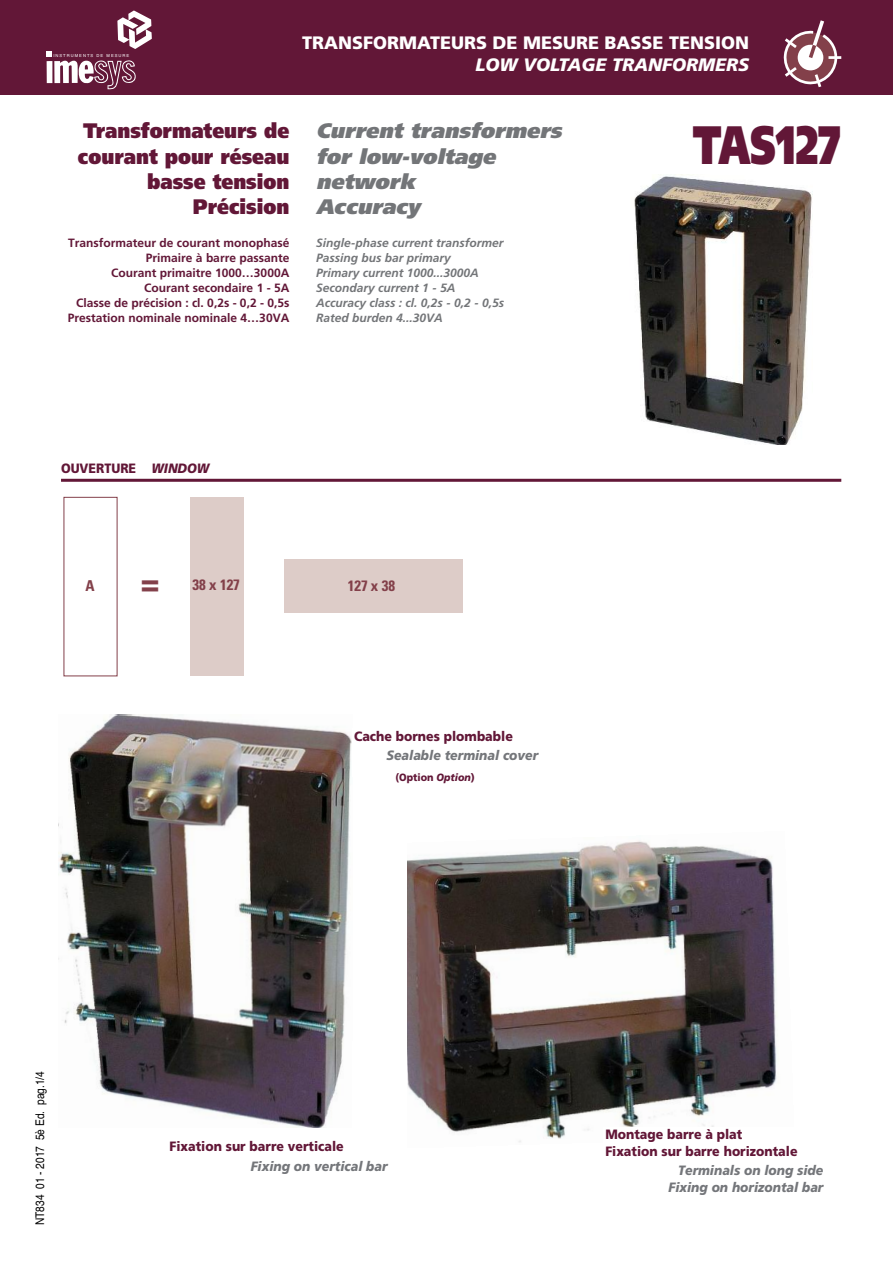
<style>
.page{position:relative;width:893px;height:1263px;background:#fff}
.page>*{position:absolute;margin:0;border:0;box-sizing:border-box;transform-origin:0 0}
.t1{font:900 54px "Frutiger";color:#621737;scale:.7 1}
.t2{font:700 condensed 36px "Univers";color:#83404a}
.t3{font:900 21px/25.2px "Frutiger";color:#621737;text-align:right;scale:.9 1}
.t4{font:italic 900 21px/25.2px "Frutiger";color:#737578}
.t5{font:900 18px "Frutiger";color:#fff}
.t6{font:italic 900 18px "Frutiger";color:#fff}
.t7{font:700 condensed 15px "Univers";color:#83404a}
.t8{font:900 13.5px/17px "Frutiger";color:#621737;scale:.92 1}
.t9{font:italic 900 13.5px/16.2px "Frutiger";color:#74767a;text-align:right;scale:.92 1}
.t10{font:700 12px/15px "Frutiger";color:#621737;text-align:right}
.t11{font:italic 700 12px/15px "Frutiger";color:#737578}
.t12{font:12px "Helvetica";color:#000;scale:.85 1}
.t13{font:900 10.5px "Frutiger";color:#621737;scale:.92 1}
.t14{font:4.05px "Helvetica";color:#fff}
.s1{font-style:italic}
</style>
<div class="page">
<img style="left:58px;top:714px;width:294px;height:414px">
<hr style="left:61px;top:479px;width:780px;height:3px;background:#621737">
<div style="left:190px;top:497px;width:54px;height:179px;background:#ddccc8"></div>
<div style="left:284px;top:559px;width:179px;height:54px;background:#ddccc8"></div>
<div style="left:0;top:0;width:893px;height:95px;background:#621737"></div>
<svg style="left:47px;top:11px;width:105px;height:78px"></svg>
<img style="left:634px;top:174px;width:179px;height:271px">
<svg style="left:783px;top:20px;width:58px;height:67px"></svg>
<img style="left:407px;top:841px;width:370px;height:301px">
<div style="left:604px;top:1127px;width:221px;height:84px;background:#fff"></div>
<p class="t14" style="left:53px;top:53px;width:77px">INSTRUMENTS DE MESURE</p>
<h3 class="t5" style="left:302px;top:36px;width:448px">TRANSFORMATEURS DE MESURE BASSE TENSION</h3>
<h3 class="t6" style="left:476px;top:57px;width:275px">LOW VOLTAGE TRANFORMERS</h3>
<h3 class="t3" style="left:78px;top:120px;width:236px">Transformateurs de courant pour réseau basse tension<br>Précision</h3>
<p class="t10" style="left:68px;top:236px;width:223px">Transformateur de courant monophasé<br>Primaire à barre passante<br>Courant primaitre 1000…3000A<br>Courant secondaire 1 - 5A<br>Classe de précision : cl. 0,2s - 0,2 - 0,5s<br>Prestation nominale nominale 4…30VA</p>
<h3 class="t4" style="left:316px;top:120px;width:251px">Current transformers for low-voltage network<br>Accuracy</h3>
<p class="t11" style="left:316px;top:237px;width:189px">Single-phase current transformer<br>Passing bus bar primary<br>Primary current 1000...3000A<br>Secondary current 1 - 5A<br>Accuracy class : cl. 0,2s - 0,2 - 0,5s<br>Rated burden 4...30VA</p>
<h1 class="t1" style="left:693px;top:124px;width:212px">TAS127</h1>
<p class="t8" style="left:61px;top:461px;width:163px">OUVERTURE <span class="s1">WINDOW</span></p>
<p class="t7" style="left:85px;top:581px;width:11px">A</p>
<h2 class="t2" style="left:141px;top:569px;width:19px">=</h2>
<p class="t7" style="left:193px;top:579px;width:49px">38 x 127</p>
<p class="t7" style="left:348px;top:580px;width:49px">127 x 38</p>
<p class="t12" style="left:33px;top:1225px;width:183px;rotate:-90deg">NT834 01 - 2017 5è Ed. pag.1/4</p>
<p class="t8" style="left:354px;top:728px;width:174px">Cache bornes plombable</p>
<p class="t9" style="left:386px;top:748px;width:166px">Sealable terminal cover</p>
<p class="t13" style="left:395px;top:773px;width:88px">(Option <span class="s1">Option</span>)</p>
<p class="t8" style="left:170px;top:1139px;width:191px">Fixation sur barre verticale</p>
<p class="t9" style="left:251px;top:1159px;width:150px">Fixing on vertical bar</p>
<p class="t8" style="left:605px;top:1127px;width:210px">Montage barre à plat<br>Fixation sur barre horizontale</p>
<p class="t9" style="left:668px;top:1163px;width:170px">Terminals on long side<br>Fixing on horizontal bar</p>
</div>
